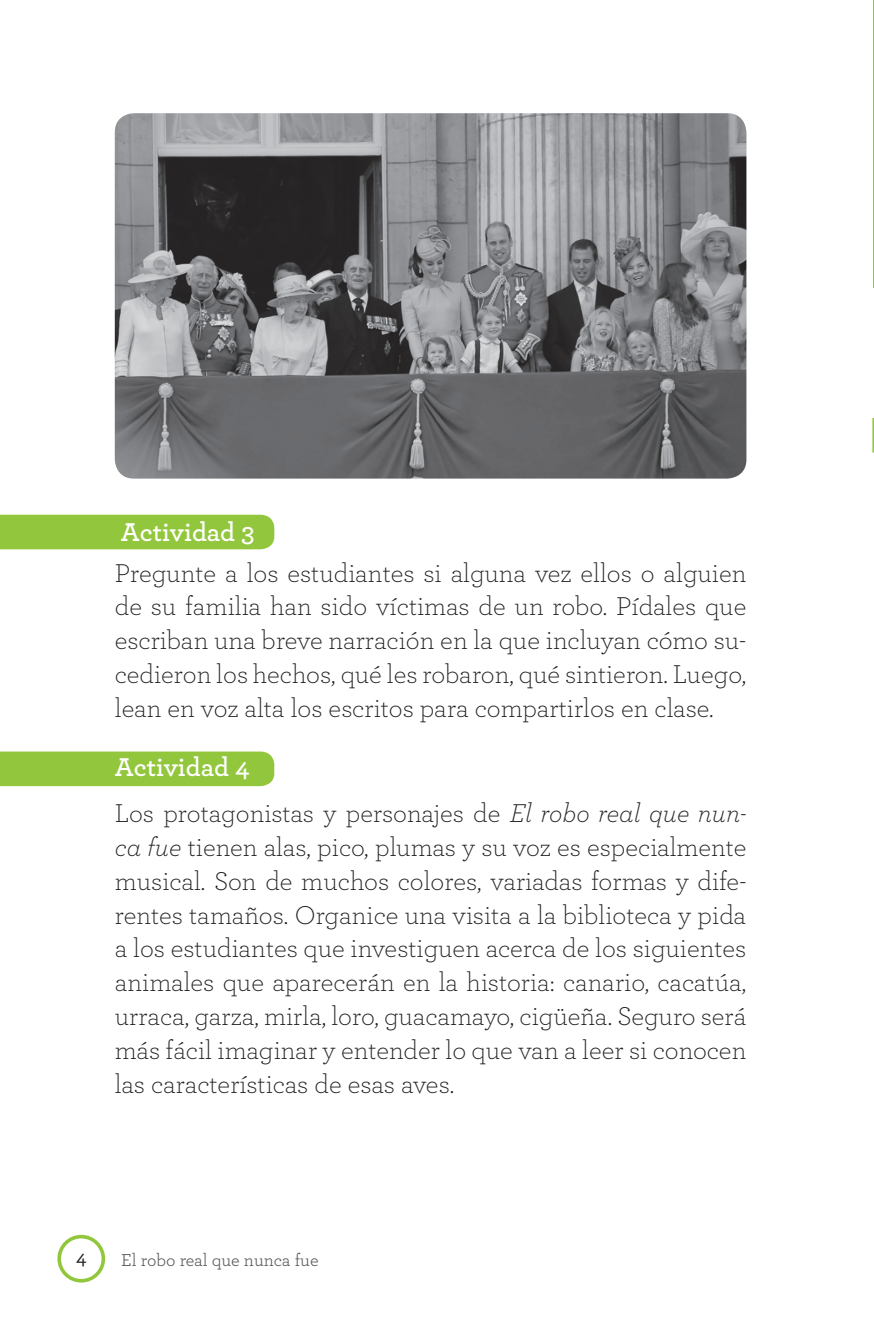
<style>
.page{position:relative;width:874px;height:1340px;background:#fff}
.page>*{position:absolute;margin:0;border:0;box-sizing:border-box;transform-origin:0 0}
.t1{font:300 27px/33.8px "Archer";color:#231f20;text-align:justify}
.t2{font:600 27px "Archer";color:#fff}
.t3{font:500 20.25px "Archer";color:#231f20}
.t4{font:18px "Archer";color:#57585a}
.s1{font-weight:600;color:#fff}
.s2{font-style:italic}
</style>
<div class="page">
<div style="left:57px;top:1234px;width:48px;height:48px;border:4px solid #92c73d;border-radius:50%"></div>
<svg style="left:872px;top:418px;width:2px;height:34px"></svg>
<div style="left:0;top:514px;width:274px;height:35px;background:#92c73d"></div>
<div style="left:0;top:751px;width:274px;height:35px;background:#92c73d"></div>
<img style="left:115px;top:113px;width:631px;height:365px">
<hr style="left:873px;top:0;width:1px;height:287px;background:#92c73d">
<p class="t2" style="left:121px;top:512px;width:135px">Actividad 3</p>
<p class="t1" style="left:115px;top:554px;width:633px">Pregunte a los estudiantes si alguna vez ellos o alguien de su familia han sido víctimas de un robo. Pídales que escriban una breve narración en la que incluyan cómo su&shy;cedieron los hechos, qué les robaron, qué sintieron. Luego, lean en voz alta los escritos para compartirlos en clase.</p>
<p class="t1" style="left:115px;top:742px;width:633px;line-height:46.6px"><span class="s1">Actividad 4<br></span>Los protagonistas y personajes de <span class="s2">El robo real que nun-</span></p>
<p class="t1" style="left:115px;top:829px;width:633px"><span class="s2">ca fue</span> tienen alas, pico, plumas y su voz es especialmente musical. Son de muchos colores, variadas formas y dife&shy;rentes tamaños. Organice una visita a la biblioteca y pida a los estudiantes que investiguen acerca de los siguientes animales que aparecerán en la historia: canario, cacatúa, urraca, garza, mirla, loro, guacamayo, cigüeña. Seguro será más fácil imaginar y entender lo que van a leer si conocen las características de esas aves.</p>
<p class="t3" style="left:76px;top:1242px;width:12px">4</p>
<p class="t4" style="left:121px;top:1247px;width:199px">El robo real que nunca fue</p>
</div>
